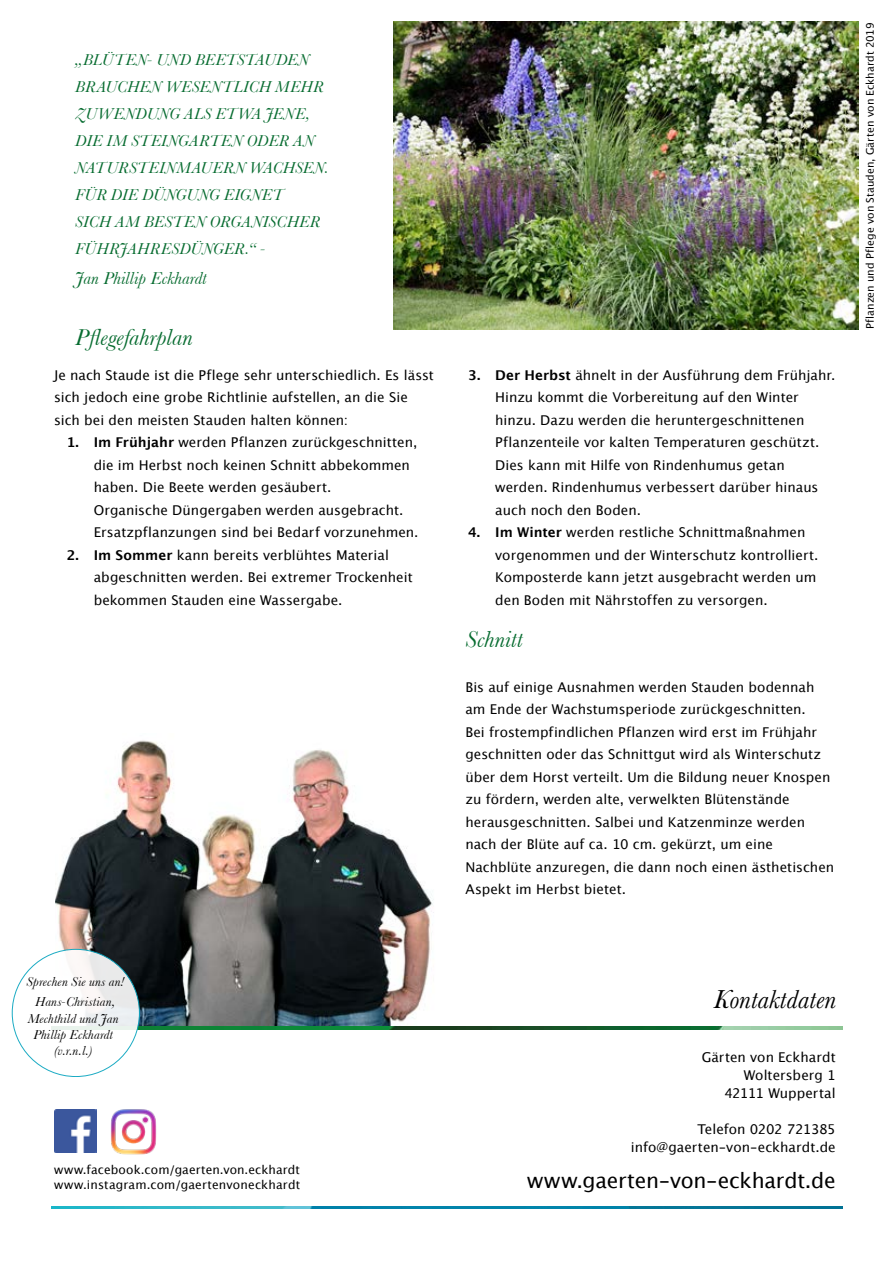
<style>
.page{position:relative;width:893px;height:1263px;background:#fff}
.page>*{position:absolute;margin:0;border:0;box-sizing:border-box;transform-origin:0 0}
.t1{font:italic 27px "Baskerville MT Std";letter-spacing:.005em;color:#000}
.t2{font:italic 24px "Baskerville";letter-spacing:.005em;color:#076c30}
.t3{font:21px "Lucida Grande";letter-spacing:-.01em;color:#000}
.t4{font:italic 18px "Baskerville";letter-spacing:.005em;color:#076c30}
.t5{font:italic 16.5px/27px "Baskerville";letter-spacing:.015em;color:#076c30}
.t6{font:13.5px/22.5px "Lucida Grande";color:#000}
.t7{font:italic 13.5px/16.2px "Baskerville";letter-spacing:.02em;color:#000;text-align:center}
.t8{font:12px/15px "Lucida Grande";letter-spacing:.01em;color:#000}
.t9{font:10.5px "Lucida Grande";letter-spacing:.005em;color:#000}
.s1{font-weight:700}
</style>
<div class="page">
<img style="left:55px;top:740px;width:379px;height:286px">
<img style="left:137px;top:1026px;width:705px;height:3px">
<img style="left:51px;top:1206px;width:791px;height:3px">
<img style="left:393px;top:21px;width:466px;height:309px">
<svg style="left:12px;top:949px;width:127px;height:127px"></svg>
<img style="left:54px;top:1110px;width:43px;height:42px">
<img style="left:110px;top:1109px;width:47px;height:45px">
<p class="t5" style="left:75px;top:46px;width:255px">„BLÜTEN- UND BEETSTAUDEN<br>BRAUCHEN WESENTLICH MEHR<br>ZUWENDUNG ALS ETWA JENE,<br>DIE IM STEINGARTEN ODER AN<br>NATURSTEINMAUERN WACHSEN.<br>FÜR DIE DÜNGUNG EIGNET<br>SICH AM BESTEN ORGANISCHER<br>FÜHRJAHRESDÜNGER.“ -</p>
<h3 class="t4" style="left:75px;top:267px;width:133px">Jan Phillip Eckhardt</h3>
<h2 class="t2" style="left:75px;top:323px;width:119px">Pflegefahrplan</h2>
<p class="t6" style="left:54px;top:364px;width:381px">Je nach Staude ist die Pflege sehr unterschiedlich. Es lässt sich jedoch eine grobe Richtlinie aufstellen, an die Sie sich bei den meisten Stauden halten können:</p>
<p class="t6" style="left:94px;top:432px;width:326px;text-indent:-27px"><span class="s1">1. Im Frühjahr</span> werden Pflanzen zurückgeschnitten, die im Herbst noch keinen Schnitt abbekommen haben. Die Beete werden gesäubert.<br>Organische Düngergaben werden ausgebracht.<br>Ersatzpflanzungen sind bei Bedarf vorzunehmen.</p>
<p class="t6" style="left:94px;top:544px;width:321px;text-indent:-27px"><span class="s1">2. Im Sommer</span> kann bereits verblühtes Material abgeschnitten werden. Bei extremer Trockenheit bekommen Stauden eine Wassergabe.</p>
<p class="t7" style="left:27px;top:971px;width:99px;line-height:20.7px">Sprechen Sie uns an!<br>Hans-Christian,</p>
<p class="t7" style="left:28px;top:1010px;width:92px">Mechthild und Jan<br>Phillip Eckhardt (v.r.n.l.)</p>
<p class="t8" style="left:54px;top:1162px;width:248px">www.facebook.com/gaerten.von.eckhardt www.instagram.com/gaertenvoneckhardt</p>
<p class="t6" style="left:495px;top:364px;width:342px;text-indent:-27px"><span class="s1">3. Der Herbst</span> ähnelt in der Ausführung dem Frühjahr.<br>Hinzu kommt die Vorbereitung auf den Winter hinzu. Dazu werden die heruntergeschnittenen Pflanzenteile vor kalten Temperaturen geschützt.<br>Dies kann mit Hilfe von Rindenhumus getan werden. Rindenhumus verbessert darüber hinaus auch noch den Boden.</p>
<p class="t6" style="left:495px;top:522px;width:325px;text-indent:-27px"><span class="s1">4. Im Winter</span> werden restliche Schnittmaßnahmen vorgenommen und der Winterschutz kontrolliert.<br>Komposterde kann jetzt ausgebracht werden um den Boden mit Nährstoffen zu versorgen.</p>
<h2 class="t2" style="left:465px;top:625px;width:59px">Schnitt</h2>
<p class="t6" style="left:465px;top:676px;width:370px">Bis auf einige Ausnahmen werden Stauden bodennah am Ende der Wachstumsperiode zurückgeschnitten.<br>Bei frostempfindlichen Pflanzen wird erst im Frühjahr geschnitten oder das Schnittgut wird als Winterschutz über dem Horst verteilt. Um die Bildung neuer Knospen zu fördern, werden alte, verwelkten Blütenstände herausgeschnitten. Salbei und Katzenminze werden nach der Blüte auf ca. 10 cm. gekürzt, um eine Nachblüte anzuregen, die dann noch einen ästhetischen Aspekt im Herbst bietet.</p>
<p class="t9" style="left:863px;top:329px;width:308px;rotate:-90deg">Pflanzen und Pflege von Stauden, Gärten von Eckhardt 2019</p>
<h1 class="t1" style="left:713px;top:983px;width:124px">Kontaktdaten</h1>
<p class="t6" style="left:702px;top:1049px;width:136px;line-height:18px;text-align:right">Gärten von Eckhardt<br>Woltersberg 1<br>42111 Wuppertal</p>
<p class="t6" style="left:631px;top:1121px;width:206px;line-height:18px;text-align:right">Telefon 0202 721385 info@gaerten-von-eckhardt.de</p>
<h3 class="t3" style="left:527px;top:1166px;width:310px">www.gaerten-von-eckhardt.de</h3>
</div>
